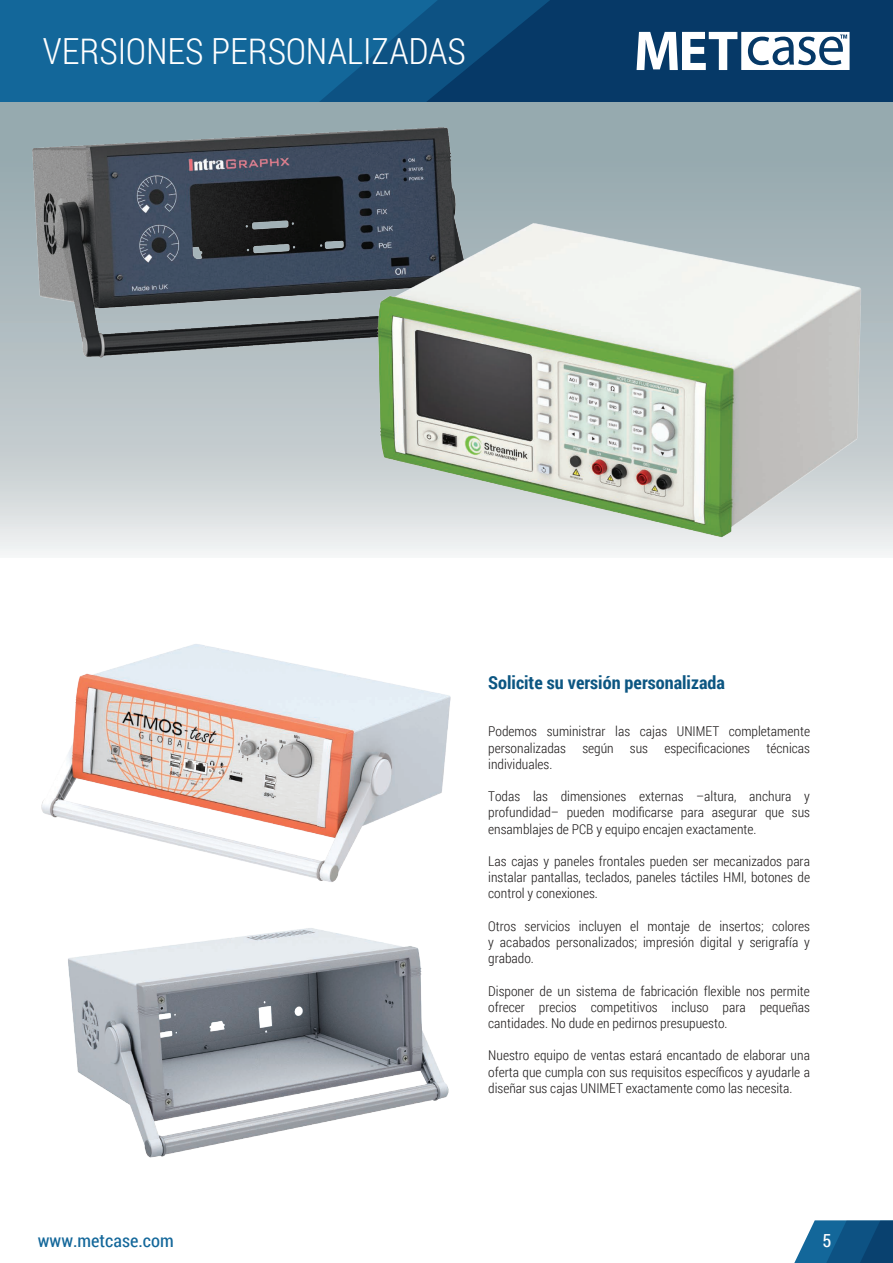
<style>
.page{position:relative;width:893px;height:1263px;background:#fff}
.page>*{position:absolute;margin:0;border:0;box-sizing:border-box;transform-origin:0 0}
.t1{font:300 36px "Roboto Condensed";color:#fff}
.t2{font:700 18px "Roboto Condensed";color:#0c5682}
.t3{font:18px "Roboto Condensed";color:#13679a}
.t4{font:18px "Roboto Condensed";color:#fff}
.t5{font:300 13.5px/16.2px "Roboto Condensed";color:#211e1e;text-align:justify}
</style>
<div class="page">
<svg style="left:0;top:102px;width:893px;height:453px;background:#b6c2c6"></svg>
<img style="left:23px;top:119px;width:461px;height:244px">
<img style="left:358px;top:211px;width:518px;height:338px">
<div style="left:0;top:0;width:893px;height:102px;background:#13679a"></div>
<div style="left:566px;top:0;width:327px;height:102px;background:#063967"></div>
<svg style="left:320px;top:0;width:246px;height:102px"></svg>
<svg style="left:637px;top:32px;width:212px;height:38px;background:#a3b5c6"></svg>
<svg style="left:794px;top:1220px;width:99px;height:43px;background:#296893"></svg>
<img style="left:41px;top:644px;width:410px;height:238px">
<img style="left:68px;top:928px;width:381px;height:230px">
<h1 class="t1" style="left:43px;top:26px;width:424px">VERSIONES PERSONALIZADAS</h1>
<h2 class="t2" style="left:488px;top:670px;width:238px">Solicite su versión personalizada</h2>
<p class="t5" style="left:488px;top:723px;width:323px">Podemos suministrar las cajas UNIMET completamente personalizadas según sus especificaciones técnicas individuales.</p>
<p class="t5" style="left:488px;top:788px;width:323px">Todas las dimensiones externas –altura, anchura y profundidad– pueden modificarse para asegurar que sus ensamblajes de PCB y equipo encajen exactamente.</p>
<p class="t5" style="left:488px;top:853px;width:323px">Las cajas y paneles frontales pueden ser mecanizados para instalar pantallas, teclados, paneles táctiles HMI, botones de control y conexiones.</p>
<p class="t5" style="left:488px;top:917px;width:323px">Otros servicios incluyen el montaje de insertos; colores y acabados personalizados; impresión digital y serigrafía y grabado.</p>
<p class="t5" style="left:488px;top:982px;width:323px">Disponer de un sistema de fabricación flexible nos permite ofrecer precios competitivos incluso para pequeñas cantidades. No dude en pedirnos presupuesto.</p>
<p class="t5" style="left:488px;top:1047px;width:323px">Nuestro equipo de ventas estará encantado de elaborar una oferta que cumpla con sus requisitos específicos y ayudarle a diseñar sus cajas UNIMET exactamente como las necesita.</p>
<h2 class="t3" style="left:38px;top:1228px;width:137px">www.metcase.com</h2>
<h2 class="t4" style="left:822px;top:1228px;width:10px">5</h2>
</div>
